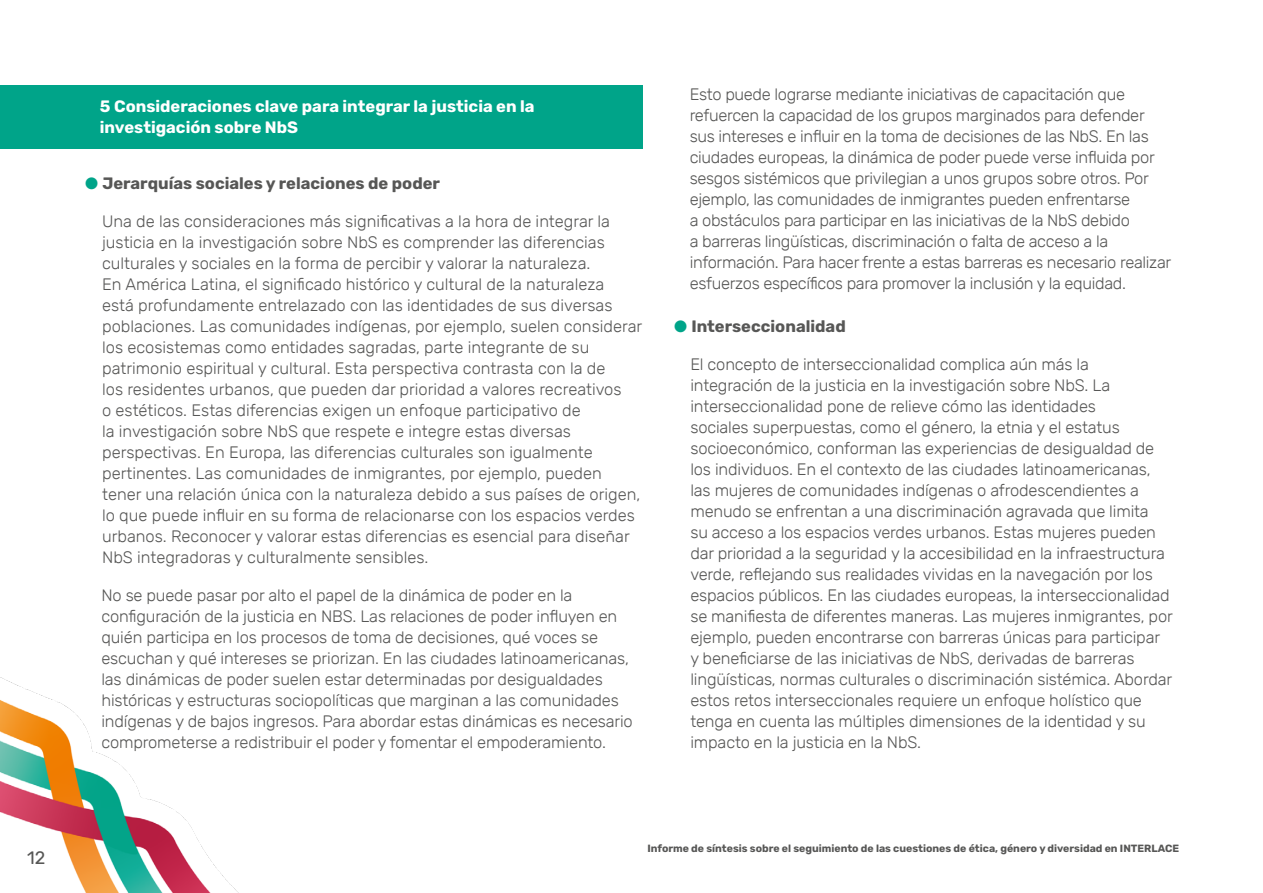
<style>
.page{position:relative;width:1263px;height:893px;background:#fff}
.page>*{position:absolute;margin:0;border:0;box-sizing:border-box;transform-origin:0 0}
.t1{font:18px "Rubik";color:#575756}
.t2{font:300 16.5px/21px "Rubik";letter-spacing:-.01em;color:#575756}
.t3{font:700 16.5px/21px "Rubik";color:#fff}
.t4{font:700 16.5px "Rubik";color:#575756}
.t5{font:700 10.5px "Rubik";color:#575756}
.s1{color:#00a489}
</style>
<div class="page">
<img style="left:0;top:677px;width:239px;height:216px">
<div style="left:0;top:85px;width:642px;height:64px;background:#00a489"></div>
<p class="t1" style="left:27px;top:847px;width:20px">12</p>
<p class="t3" style="left:100px;top:96px;width:436px">5 Consideraciones clave para integrar la justicia en la investigación sobre NbS</p>
<p class="t2" style="left:690px;top:85px;width:483px">Esto puede lograrse mediante iniciativas de capacitación que refuercen la capacidad de los grupos marginados para defender sus intereses e influir en la toma de decisiones de las NbS. En las ciudades europeas, la dinámica de poder puede verse influida por sesgos sistémicos que privilegian a unos grupos sobre otros. Por ejemplo, las comunidades de inmigrantes pueden enfrentarse<br>a obstáculos para participar en las iniciativas de la NbS debido<br>a barreras lingüísticas, discriminación o falta de acceso a la información. Para hacer frente a estas barreras es necesario realizar esfuerzos específicos para promover la inclusión y la equidad.</p>
<p class="t4" style="left:674px;top:317px;width:173px"><span class="s1">●</span> Interseccionalidad</p>
<p class="t2" style="left:690px;top:354px;width:484px">El concepto de interseccionalidad complica aún más la integración de la justicia en la investigación sobre NbS. La interseccionalidad pone de relieve cómo las identidades<br>sociales superpuestas, como el género, la etnia y el estatus socioeconómico, conforman las experiencias de desigualdad de los individuos. En el contexto de las ciudades latinoamericanas, las mujeres de comunidades indígenas o afrodescendientes a menudo se enfrentan a una discriminación agravada que limita<br>su acceso a los espacios verdes urbanos. Estas mujeres pueden dar prioridad a la seguridad y la accesibilidad en la infraestructura verde, reflejando sus realidades vividas en la navegación por los espacios públicos. En las ciudades europeas, la interseccionalidad se manifiesta de diferentes maneras. Las mujeres inmigrantes, por ejemplo, pueden encontrarse con barreras únicas para participar y beneficiarse de las iniciativas de NbS, derivadas de barreras lingüísticas, normas culturales o discriminación sistémica. Abordar estos retos interseccionales requiere un enfoque holístico que tenga en cuenta las múltiples dimensiones de la identidad y su impacto en la justicia en la NbS.</p>
<p class="t4" style="left:85px;top:173px;width:356px"><span class="s1">●</span> Jerarquías sociales y relaciones de poder</p>
<p class="t2" style="left:102px;top:211px;width:542px">Una de las consideraciones más significativas a la hora de integrar la justicia en la investigación sobre NbS es comprender las diferencias culturales y sociales en la forma de percibir y valorar la naturaleza.<br>En América Latina, el significado histórico y cultural de la naturaleza<br>está profundamente entrelazado con las identidades de sus diversas poblaciones. Las comunidades indígenas, por ejemplo, suelen considerar los ecosistemas como entidades sagradas, parte integrante de su patrimonio espiritual y cultural. Esta perspectiva contrasta con la de<br>los residentes urbanos, que pueden dar prioridad a valores recreativos<br>o estéticos. Estas diferencias exigen un enfoque participativo de<br>la investigación sobre NbS que respete e integre estas diversas perspectivas. En Europa, las diferencias culturales son igualmente pertinentes. Las comunidades de inmigrantes, por ejemplo, pueden tener una relación única con la naturaleza debido a sus países de origen, lo que puede influir en su forma de relacionarse con los espacios verdes urbanos. Reconocer y valorar estas diferencias es esencial para diseñar NbS integradoras y culturalmente sensibles.</p>
<p class="t2" style="left:101px;top:585px;width:533px">No se puede pasar por alto el papel de la dinámica de poder en la configuración de la justicia en NBS. Las relaciones de poder influyen en quién participa en los procesos de toma de decisiones, qué voces se escuchan y qué intereses se priorizan. En las ciudades latinoamericanas, las dinámicas de poder suelen estar determinadas por desigualdades históricas y estructuras sociopolíticas que marginan a las comunidades indígenas y de bajos ingresos. Para abordar estas dinámicas es necesario comprometerse a redistribuir el poder y fomentar el empoderamiento.</p>
<p class="t5" style="left:647px;top:842px;width:533px">Informe de síntesis sobre el seguimiento de las cuestiones de ética, género y diversidad en INTERLACE</p>
</div>
